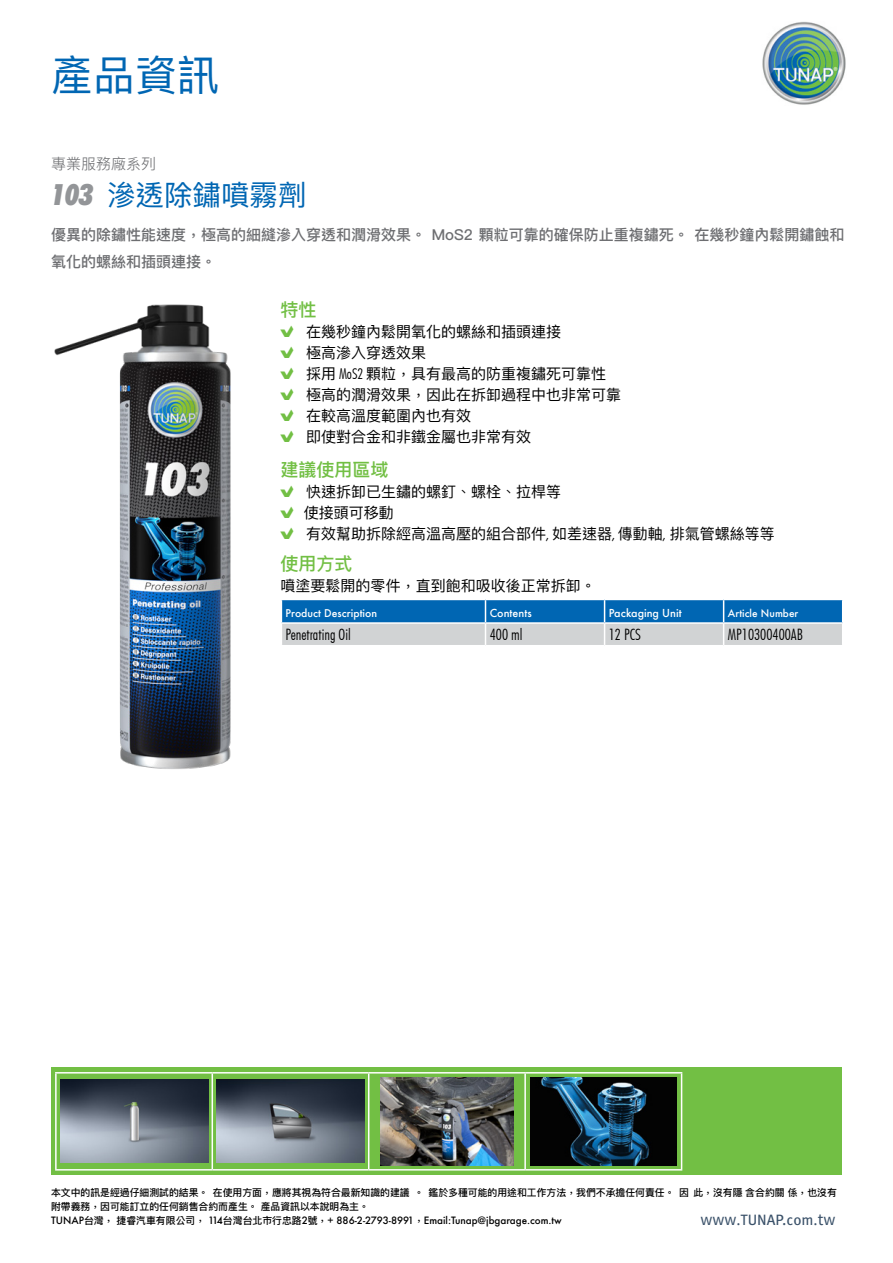
<style>
.page{position:relative;width:893px;height:1263px;background:#fff}
.page>*{position:absolute;margin:0;border:0;box-sizing:border-box;transform-origin:0 0}
.t1{font:42px "Ping Fang TC";color:#0066b3}
.t2{font:28.5px "Ping Fang TC";color:#0066b3}
.t3{font:500 18px "Ping Fang TC";color:#72bf44}
.t4{font:300 condensed 15.75px "Futura BT";color:#000}
.t5{font:15px/21px "Ping Fang TC";color:#000}
.t6{font:500 15px/27px "Ping Fang TC";color:#6d6e71}
.t7{font:15px "Meta Pro";color:#3b526a}
.t8{font:300 15px "Ping Fang TC";color:#6d6e71}
.t9{font:500 10.65px "Futura";color:#fff}
.t10{font:500 10.35px "Futura";color:#fff}
.t11{font:500 10.05px "Futura";color:#fff}
.t12{font:500 9.9px/14.7px "Ping Fang TC";color:#000}
.t13{font:500 9.9px "Futura";color:#000}
.s1{font-family:"Futura BT";font-weight:900;font-style:italic;font-stretch:condensed;font-size:29.25px;color:#939598}
.s2{font-family:"Wuerth Num";font-size:18px;color:#72bf44}
.s3{font-family:"Futura BT";font-weight:300;font-stretch:condensed}
.s4{font-family:"Ping Fang TC"}
.s5{font-family:"Taipei Sans TC Beta"}
</style>
<div class="page">
<img style="left:762px;top:21px;width:84px;height:84px">
<div style="left:51px;top:1068px;width:790px;height:107px;background:#72bf44"></div>
<hr style="left:55px;top:1072px;width:157px;height:1px;background:#fff">
<hr style="left:55px;top:1073px;width:2px;height:96px;background:#fff">
<hr style="left:55px;top:1169px;width:157px;height:1px;background:#fff">
<hr style="left:212px;top:1072px;width:157px;height:1px;background:#fff">
<hr style="left:212px;top:1073px;width:1px;height:96px;background:#fff">
<hr style="left:212px;top:1169px;width:157px;height:1px;background:#fff">
<hr style="left:369px;top:1072px;width:156px;height:1px;background:#fff">
<hr style="left:368px;top:1073px;width:1px;height:96px;background:#fff">
<hr style="left:369px;top:1169px;width:156px;height:1px;background:#fff">
<hr style="left:525px;top:1072px;width:157px;height:1px;background:#fff">
<hr style="left:524px;top:1073px;width:2px;height:96px;background:#fff">
<hr style="left:681px;top:1073px;width:1px;height:96px;background:#fff">
<hr style="left:525px;top:1169px;width:157px;height:1px;background:#fff">
<img style="left:60px;top:1080px;width:148px;height:83px">
<img style="left:217px;top:1080px;width:147px;height:83px">
<img style="left:381px;top:1077px;width:132px;height:88px">
<img style="left:531px;top:1077px;width:145px;height:88px">
<img style="left:54px;top:304px;width:177px;height:465px">
<svg style="left:281px;top:599px;width:562px;height:46px;background:#71a2c7"></svg>
<h1 class="t1" style="left:51px;top:45px;width:169px">產品資訊</h1>
<p class="t8" style="left:51px;top:153px;width:107px">專業服務廠系列</p>
<h2 class="t2" style="left:51px;top:175px;width:257px"><span class="s1">103</span> 滲透除鏽噴霧劑</h2>
<p class="t6" style="left:51px;top:221px;width:795px">優異的除鏽性能速度，極⾼的細縫滲入穿透和潤滑效果。 MoS2 顆粒可靠的確保防⽌重複鏽死。 在幾秒鐘內鬆開鏽蝕和氧化的螺絲和插頭連接。</p>
<p class="t3" style="left:281px;top:297px;width:37px">特性</p>
<p class="t5" style="left:281px;top:321px;width:342px"><span class="s2">B</span> 在幾秒鐘內鬆開氧化的螺絲和插頭連接<br><span class="s2">B</span> 極⾼滲入穿透效果<br><span class="s2">B</span> 採⽤ <span class="s3">MoS2</span> 顆粒，具有最⾼的防重複鏽死可靠性<br><span class="s2">B</span> 極⾼的潤滑效果，因此在拆卸過程中也非常可靠<br><span class="s2">B</span> 在較⾼溫度範圍內也有效<br><span class="s2">B</span> 即使對合⾦和非鐵⾦屬也非常有效</p>
<p class="t3" style="left:281px;top:457px;width:110px">建議使⽤區域</p>
<p class="t5" style="left:281px;top:481px;width:496px"><span class="s2">B</span> 快速拆卸已⽣鏽的螺釘、螺栓、拉桿等<br><span class="s2">B</span> 使接頭可移動<br><span class="s2">B</span> 有效幫助拆除經⾼溫⾼壓的組合部件<span class="s3">,</span> 如差速器<span class="s3">,</span> 傳動軸<span class="s3">,</span> 排氣管螺絲等等</p>
<p class="t3" style="left:281px;top:551px;width:73px">使⽤⽅式</p>
<p class="t5" style="left:281px;top:575px;width:316px">噴塗要鬆開的零件，直到飽和吸收後正常拆卸。</p>
<p class="t10" style="left:286px;top:607px;width:93px">Product Description</p>
<p class="t9" style="left:490px;top:606px;width:43px">Contents</p>
<p class="t9" style="left:609px;top:606px;width:74px">Packaging Unit</p>
<p class="t11" style="left:728px;top:607px;width:72px">Article Number</p>
<p class="t4" style="left:286px;top:625px;width:67px">Penetrating Oil</p>
<p class="t4" style="left:490px;top:625px;width:34px">400 ml</p>
<p class="t4" style="left:609px;top:625px;width:33px">12 PCS</p>
<p class="t4" style="left:728px;top:625px;width:77px">MP10300400AB</p>
<p class="t12" style="left:51px;top:1185px;width:787px">本⽂中的訊是經過仔細測試的結果。在使⽤⽅⾯，應將其視為符合最新知識的建議。鑑於多種可能的⽤途和⼯作⽅法，我們不承擔任何責任。因此，沒有隱含合約關係，也沒有附帶義務，因可能訂立的任何銷售合約⽽產⽣。產品資訊以本說明為主。</p>
<p class="t13" style="left:51px;top:1214px;width:512px">TUNAP<span class="s4">台灣，捷睿汽⾞有限公司，</span> 114<span class="s4">台灣台北市⾏忠路</span>2<span class="s4">號，</span>+ 886-2-2793-8991<span class="s4">，</span>Email:Tunap@jbgarage.com.tw</p>
<p class="t7" style="left:700px;top:1208px;width:137px"><span class="s5">www.</span>TUNAP.com<span class="s5">.tw</span></p>
</div>
